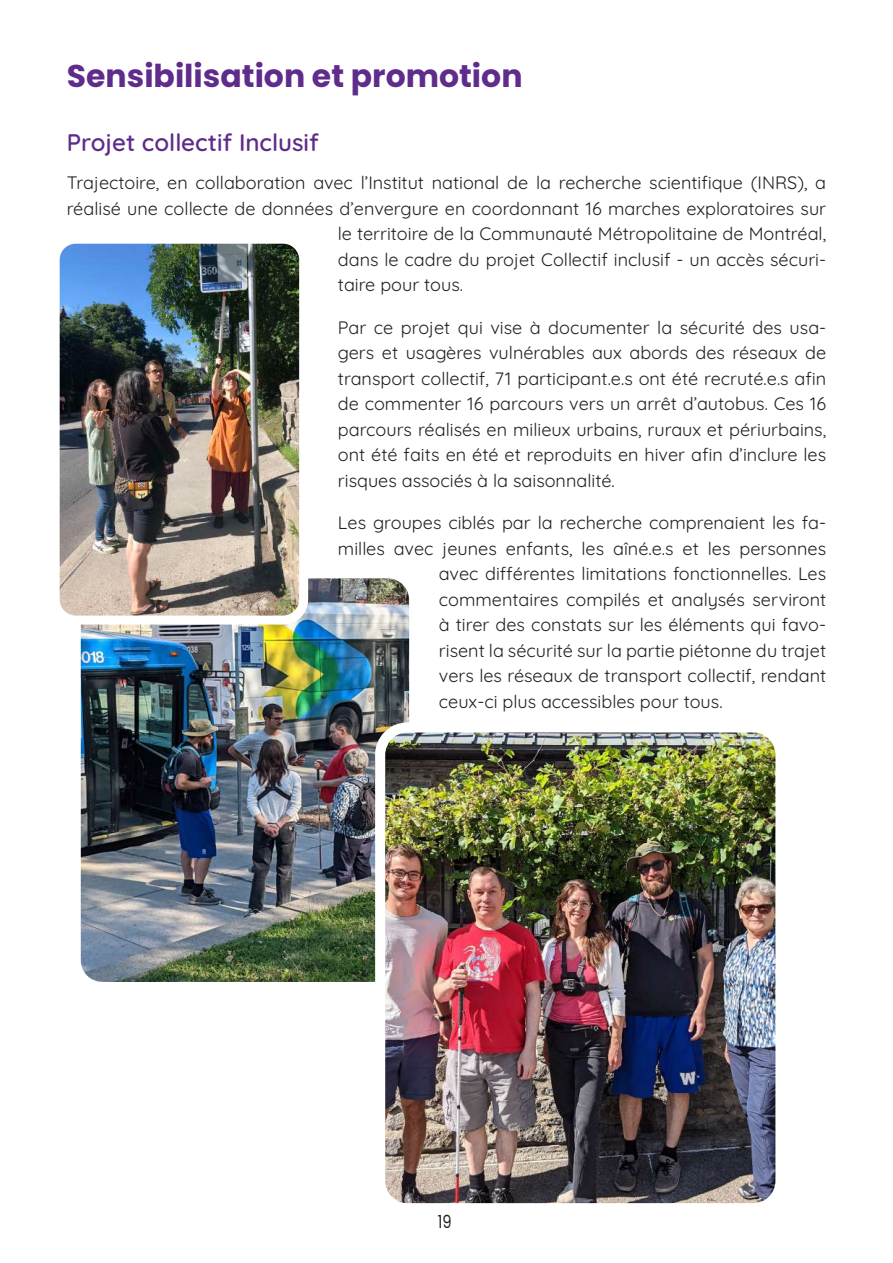
<style>
.page{position:relative;width:893px;height:1263px;background:#fff}
.page>*{position:absolute;margin:0;border:0;box-sizing:border-box;transform-origin:0 0}
.t1{font:700 31.5px "Poppins";color:#5f2c8b}
.t2{font:600 24px "Quicksand";color:#5f2c8b}
.t3{font:18px/25.5px "Quicksand";color:#231f20;text-align:justify}
.t4{font:18px "Poppins";color:#231f20;scale:.81 1}
</style>
<div class="page">
<img style="left:81px;top:578px;width:328px;height:404px">
<img style="left:380px;top:727px;width:394px;height:475px">
<div style="left:375px;top:722px;width:410px;height:491px;border:10px solid #fff;border-radius:27px"></div>
<img style="left:61px;top:245px;width:243px;height:375px">
<div style="left:51px;top:235px;width:257px;height:389px;border:9px solid #fff;border-radius:21px"></div>
<h1 class="t1" style="left:67px;top:58px;width:457px">Sensibilisation et promotion</h1>
<h2 class="t2" style="left:67px;top:124px;width:254px">Projet collectif Inclusif</h2>
<p class="t3" style="left:67px;top:168px;width:761px">Trajectoire, en collaboration avec l’Institut national de la recherche scientifique (INRS), a</p>
<p class="t3" style="left:67px;top:194px;width:761px">réalisé une collecte de données d’envergure en coordonnant 16 marches exploratoires sur</p>
<p class="t3" style="left:338px;top:219px;width:490px">le territoire de la Communauté Métropolitaine de Montréal,</p>
<p class="t3" style="left:338px;top:245px;width:490px">dans le cadre du projet Collectif inclusif - un accès sécuri-</p>
<p class="t3" style="left:338px;top:270px;width:127px">taire pour tous.</p>
<p class="t3" style="left:338px;top:313px;width:490px">Par ce projet qui vise à documenter la sécurité des usa&shy;gers et usagères vulnérables aux abords des réseaux de transport collectif, 71 participant.e.s ont été recruté.e.s afin de commenter 16 parcours vers un arrêt d’autobus. Ces 16 parcours réalisés en milieux urbains, ruraux et périurbains, ont été faits en été et reproduits en hiver afin d’inclure les risques associés à la saisonnalité.</p>
<p class="t3" style="left:338px;top:508px;width:490px">Les groupes ciblés par la recherche comprenaient les fa-</p>
<p class="t3" style="left:338px;top:534px;width:490px">milles avec jeunes enfants, les aîné.e.s et les personnes</p>
<p class="t3" style="left:439px;top:559px;width:389px">avec différentes limitations fonctionnelles. Les</p>
<p class="t3" style="left:439px;top:585px;width:389px">commentaires compilés et analysés serviront</p>
<p class="t3" style="left:439px;top:610px;width:389px">à tirer des constats sur les éléments qui favo-</p>
<p class="t3" style="left:439px;top:636px;width:389px">risent la sécurité sur la partie piétonne du trajet</p>
<p class="t3" style="left:439px;top:661px;width:389px">vers les réseaux de transport collectif, rendant</p>
<p class="t3" style="left:439px;top:687px;width:285px">ceux-ci plus accessibles pour tous.</p>
<p class="t4" style="left:438px;top:1211px;width:19px">19</p>
</div>
